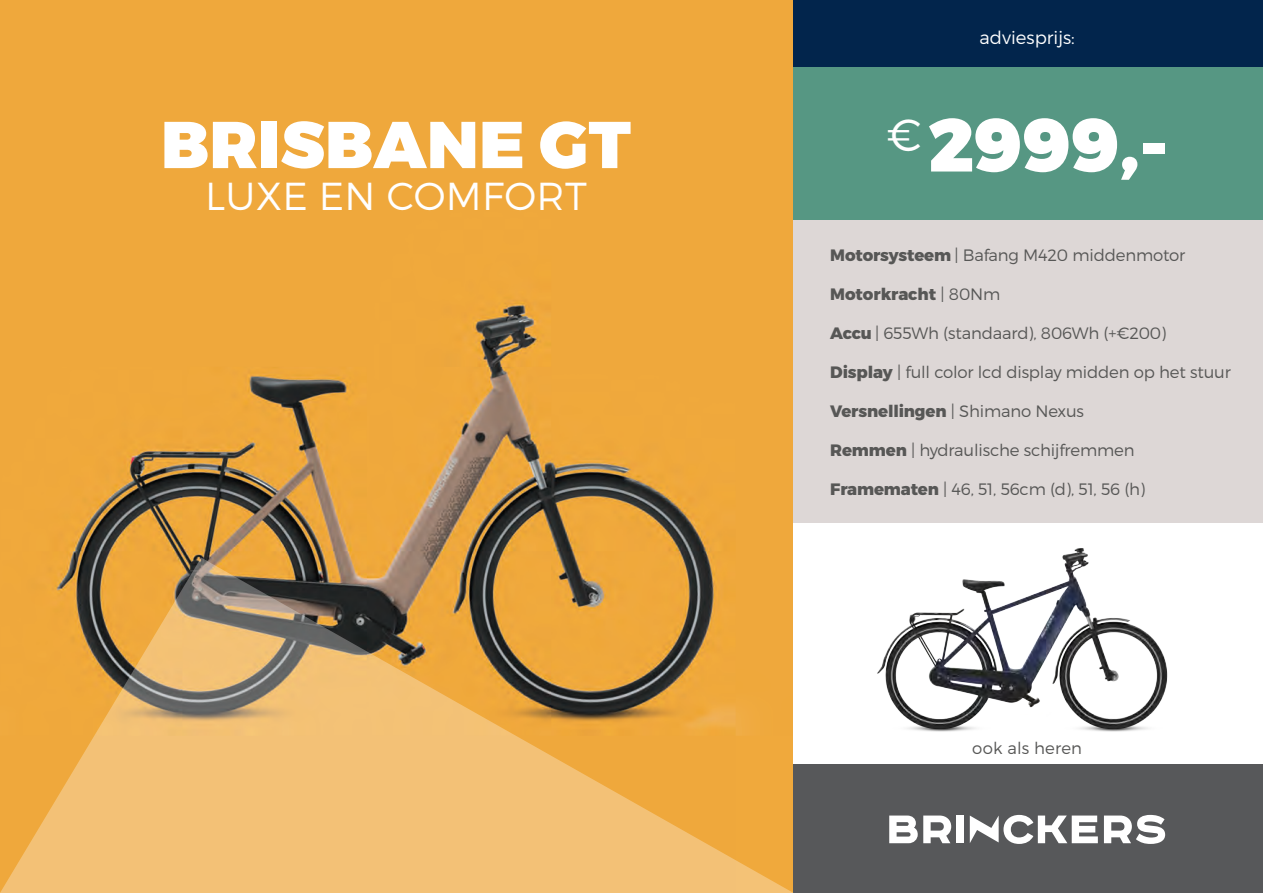
<style>
.page{position:relative;width:1263px;height:893px;background:#fff}
.page>*{position:absolute;margin:0;border:0;box-sizing:border-box;transform-origin:0 0}
.t1{font:900 75px "Montserrat";color:#fff}
.t2{font:900 66px "Montserrat";letter-spacing:.01em;color:#fff}
.t3{font:300 39px "Montserrat";letter-spacing:.01em;color:#fff}
.t4{font:300 18px "Montserrat";color:#fff}
.t5{font:300 16.5px "Montserrat";letter-spacing:-.01em;color:#575756}
.t6{font:800 16.5px "Montserrat";letter-spacing:-.01em;color:#575756}
.t7{font:300 16.5px "Montserrat";letter-spacing:.01em;color:#575756}
.s1{font-weight:800}
.s2{font-weight:300}
</style>
<div class="page">
<div style="left:787px;top:213px;width:476px;height:310px;background:#ddd7d6"></div>
<div style="left:787px;top:1px;width:476px;height:66px;background:#02254c"></div>
<div style="left:787px;top:67px;width:476px;height:152px;background:#569783"></div>
<div style="left:787px;top:764px;width:476px;height:129px;background:#57585a"></div>
<img style="left:0;top:0;width:792px;height:557px">
<svg style="left:889px;top:815px;width:62px;height:28px"></svg>
<div style="left:957px;top:815px;width:7px;height:28px;background:#fff"></div>
<svg style="left:970px;top:815px;width:128px;height:29px"></svg>
<svg style="left:1104px;top:815px;width:61px;height:29px"></svg>
<svg style="left:0;top:557px;width:793px;height:336px;background:#dba758"></svg>
<img style="left:877px;top:548px;width:291px;height:184px">
<p class="t2" style="left:161px;top:103px;width:471px">BRISBANE GT</p>
<p class="t3" style="left:205px;top:172px;width:383px">LUXE EN COMFORT</p>
<p class="t4" style="left:979px;top:26px;width:97px">adviesprijs:</p>
<p class="t1" style="left:886px;top:98px;width:283px"><sup>€</sup>2999,-</p>
<p class="t5" style="left:830px;top:245px;width:357px"><span class="s1">Motorsysteem</span> | Bafang M420 middenmotor</p>
<p class="t6" style="left:830px;top:283px;width:172px">Motorkracht <span class="s2">| 80Nm</span></p>
<p class="t5" style="left:830px;top:323px;width:337px"><span class="s1">Accu</span> | 655Wh (standaard), 806Wh (+€200)</p>
<p class="t5" style="left:830px;top:362px;width:402px"><span class="s1">Display</span> | full color lcd display midden op het stuur</p>
<p class="t6" style="left:830px;top:401px;width:255px">Versnellingen <span class="s2">| Shimano Nexus</span></p>
<p class="t5" style="left:830px;top:440px;width:306px"><span class="s1">Remmen</span> | hydraulische schijfremmen</p>
<p class="t5" style="left:830px;top:479px;width:316px"><span class="s1">Framematen</span> | 46, 51, 56cm (d), 51, 56 (h)</p>
<p class="t7" style="left:972px;top:738px;width:111px">ook als heren</p>
</div>
